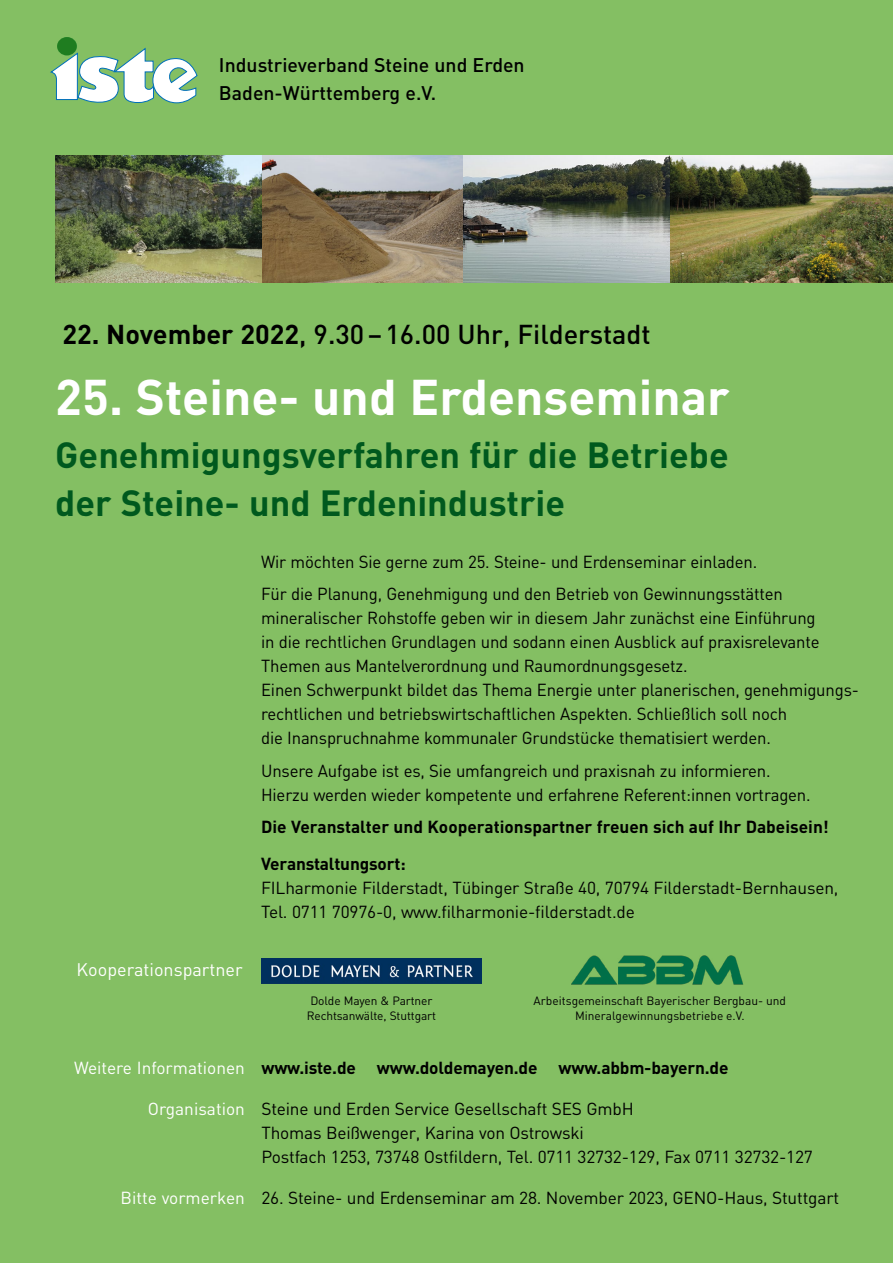
<style>
.page{position:relative;width:893px;height:1263px;background:#84bf63}
.page>*{position:absolute;margin:0;border:0;box-sizing:border-box;transform-origin:0 0}
.t1{font:700 49.5px "DIN";color:#fff}
.t2{font:700 36px/48px "DIN";color:#00591e}
.t3{font:500 27px "DIN";color:#000}
.t4{font:500 19.5px/27.6px "DIN";color:#000}
.t5{font:18px "DIN";color:#fff}
.t6{font:17.25px/24px "DIN";letter-spacing:-.01em;color:#000}
.t7{font:700 17.25px/36.8px "DIN";letter-spacing:-.01em;color:#000}
.t8{font:12px/14.7px "DIN";color:#000;text-align:center}
.s1{font-weight:700}
.s2{font-weight:400;color:#fff}
.s3{color:#fff}
</style>
<div class="page">
<img style="left:261px;top:155px;width:202px;height:128px">
<svg style="left:463px;top:155px;width:207px;height:128px;background:#878e89"></svg>
<img style="left:55px;top:155px;width:206px;height:128px">
<img style="left:670px;top:155px;width:223px;height:128px">
<div style="left:57px;top:37px;width:20px;height:18px;background:#1f7d20;border-radius:50%"></div>
<svg style="left:50px;top:47px;width:148px;height:57px"></svg>
<img style="left:261px;top:958px;width:221px;height:25px">
<img style="left:571px;top:956px;width:172px;height:29px">
<p class="t4" style="left:219px;top:50px;width:307px">Industrieverband Steine und Erden<br>Baden-Württemberg e.V.</p>
<h3 class="t3" style="left:62px;top:317px;width:590px"><span class="s1">22. November 2022</span>, 9.30–16.00 Uhr, Filderstadt</h3>
<h1 class="t1" style="left:55px;top:365px;width:676px">25. Steine- und Erdenseminar</h1>
<h2 class="t2" style="left:55px;top:429px;width:675px">Genehmigungsverfahren für die Betriebe der Steine- und Erdenindustrie</h2>
<p class="t5" style="left:77px;top:958px;width:168px">Kooperationspartner</p>
<p class="t6" style="left:261px;top:545px;width:523px;line-height:32.5px">Wir möchten Sie gerne zum 25. Steine- und Erdenseminar einladen.<br>Für die Planung, Genehmigung und den Betrieb von Gewinnungsstätten</p>
<p class="t6" style="left:261px;top:605px;width:599px">mineralischer Rohstoffe geben wir in diesem Jahr zunächst eine Einführung<br>in die rechtlichen Grundlagen und sodann einen Ausblick auf praxisrelevante Themen aus Mantelverordnung und Raumordnungsgesetz.<br>Einen Schwerpunkt bildet das Thema Energie unter planerischen, genehmigungs&shy;rechtlichen und betriebswirtschaftlichen Aspekten. Schließlich soll noch<br>die Inanspruchnahme kommunaler Grundstücke thematisiert werden.</p>
<p class="t6" style="left:261px;top:758px;width:551px">Unsere Aufgabe ist es, Sie umfangreich und praxisnah zu informieren.<br>Hierzu werden wieder kompetente und erfahrene Referent:innen vortragen.</p>
<p class="t7" style="left:261px;top:808px;width:569px">Die Veranstalter und Kooperationspartner freuen sich auf Ihr Dabeisein!<br>Veranstaltungsort:</p>
<p class="t6" style="left:261px;top:875px;width:579px">FILharmonie Filderstadt, Tübinger Straße 40, 70794 Filderstadt-Bernhausen,<br>Tel. 0711 70976-0, www.filharmonie-filderstadt.de</p>
<p class="t8" style="left:307px;top:993px;width:131px">Dolde Mayen &amp; Partner<br>Rechtsanwälte, Stuttgart</p>
<p class="t7" style="left:74px;top:1049px;width:656px"><span class="s2">Weitere Informationen</span> www.iste.de www.doldemayen.de www.abbm-bayern.de</p>
<p class="t6" style="left:261px;top:1097px;width:553px;text-indent:-113px"><span class="s3">Organisation</span> Steine und Erden Service Gesellschaft SES GmbH<br>Thomas Beißwenger, Karina von Ostrowski<br>Postfach 1253, 73748 Ostfildern, Tel. 0711 32732-129, Fax 0711 32732-127</p>
<p class="t6" style="left:121px;top:1186px;width:720px"><span class="s3">Bitte vormerken</span> 26. Steine- und Erdenseminar am 28. November 2023, GENO-Haus, Stuttgart</p>
<p class="t8" style="left:534px;top:993px;width:254px">Arbeitsgemeinschaft Bayerischer Bergbau- und<br>Mineralgewinnungsbetriebe e.V.</p>
</div>
